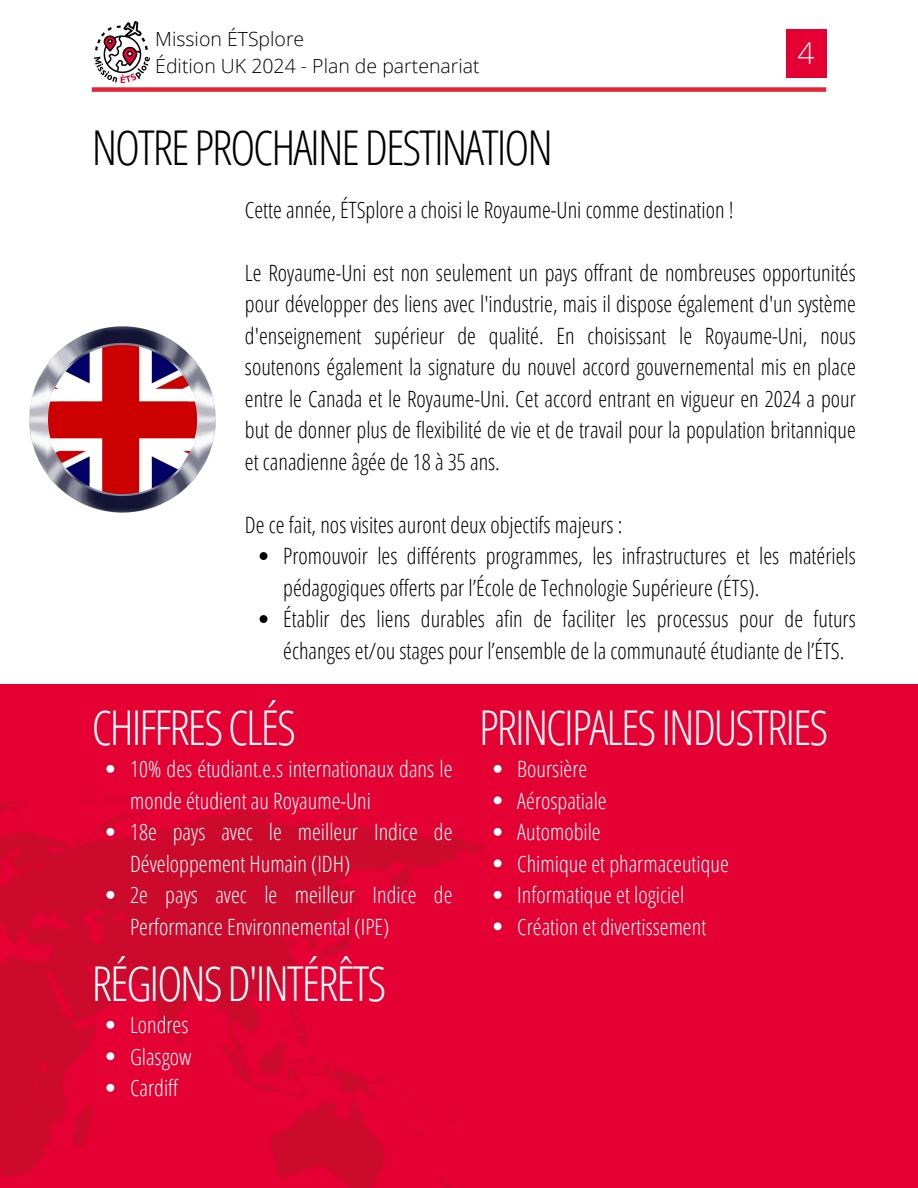
<style>
.page{position:relative;width:918px;height:1188px;background:#fff}
.page>*{position:absolute;margin:0;border:0;box-sizing:border-box;transform-origin:0 0}
.t1{font:300 48px "Open Sans Condensed";letter-spacing:-.04em;color:#fff}
.t2{font:300 48px "Open Sans Condensed";letter-spacing:-.045em;color:#000}
.t3{font:300 30px "Open Sans";color:#fff}
.t4{font:300 22.5px/31.5px "Open Sans Condensed";color:#000}
.t5{font:300 22.5px/31.5px "Open Sans Condensed";color:#fff}
.t6{font:300 19.5px "Open Sans";color:#000}
</style>
<div class="page">
<div style="left:0;top:685px;width:918px;height:503px;background:#e40032"></div>
<div style="left:786px;top:29px;width:40px;height:49px;background:#e40032"></div>
<div style="left:92px;top:87px;width:734px;height:5px;background:#e72433"></div>
<svg style="left:0;top:809px;width:485px;height:367px"></svg>
<svg style="left:73px;top:1102px;width:21px;height:45px"></svg>
<svg style="left:0;top:801px;width:27px;height:13px"></svg>
<svg style="left:440px;top:1177px;width:15px;height:11px"></svg>
<svg style="left:337px;top:814px;width:23px;height:6px"></svg>
<svg style="left:176px;top:1032px;width:6px;height:12px"></svg>
<svg style="left:209px;top:798px;width:40px;height:11px"></svg>
<svg style="left:290px;top:981px;width:5px;height:10px"></svg>
<svg style="left:366px;top:817px;width:11px;height:3px"></svg>
<svg style="left:455px;top:829px;width:9px;height:3px"></svg>
<svg style="left:42px;top:947px;width:7px;height:4px"></svg>
<svg style="left:17px;top:947px;width:8px;height:3px"></svg>
<svg style="left:480px;top:855px;width:7px;height:3px"></svg>
<svg style="left:451px;top:1117px;width:6px;height:6px"></svg>
<svg style="left:79px;top:799px;width:15px;height:3px"></svg>
<svg style="left:2px;top:866px;width:14px;height:11px"></svg>
<svg style="left:100px;top:797px;width:34px;height:6px"></svg>
<svg style="left:317px;top:883px;width:58px;height:79px"></svg>
<svg style="left:107px;top:1129px;width:7px;height:4px"></svg>
<svg style="left:220px;top:1003px;width:205px;height:185px"></svg>
<img style="left:94px;top:21px;width:56px;height:62px">
<img style="left:29px;top:326px;width:187px;height:187px">
<svg style="left:260px;top:552px;width:7px;height:8px"></svg>
<svg style="left:260px;top:615px;width:7px;height:8px"></svg>
<svg style="left:106px;top:765px;width:8px;height:8px"></svg>
<svg style="left:87px;top:812px;width:65px;height:28px"></svg>
<svg style="left:106px;top:891px;width:8px;height:8px"></svg>
<svg style="left:494px;top:765px;width:8px;height:8px"></svg>
<svg style="left:494px;top:796px;width:8px;height:8px"></svg>
<svg style="left:494px;top:828px;width:8px;height:8px"></svg>
<svg style="left:494px;top:859px;width:8px;height:8px"></svg>
<svg style="left:488px;top:889px;width:14px;height:10px"></svg>
<svg style="left:494px;top:922px;width:8px;height:8px"></svg>
<svg style="left:102px;top:1021px;width:12px;height:8px"></svg>
<svg style="left:106px;top:1052px;width:8px;height:8px"></svg>
<svg style="left:106px;top:1084px;width:8px;height:8px"></svg>
<p class="t6" style="left:155px;top:25px;width:151px">Mission ÉTSplore</p>
<p class="t6" style="left:155px;top:52px;width:326px">Édition UK 2024 - Plan de partenariat</p>
<h2 class="t2" style="left:92px;top:114px;width:463px">NOTRE PROCHAINEDESTINATION</h2>
<p class="t4" style="left:245px;top:194px;width:490px">Cette année, ÉTSplore a choisi le Royaume-Uni comme destination !</p>
<p class="t3" style="left:798px;top:32px;width:19px">4</p>
<h1 class="t4" style="left:245px;top:257px;width:612px;text-align:justify">Le Royaume-Uni est non seulement un pays offrant de nombreuses opportunités pour développer des liens avec l'industrie, mais il dispose également d'un système d'enseignement supérieur de qualité. En choisissant le Royaume-Uni, nous soutenons également la signature du nouvel accord gouvernemental mis en place entre le Canada et le Royaume-Uni. Cet accord entrant en vigueur en 2024 a pour but de donner plus de flexibilité de vie et de travail pour la population britannique et canadienne âgée de 18 à 35 ans.</h1>
<p class="t4" style="left:245px;top:509px;width:379px">De ce fait, nos visites auront deux objectifs majeurs :</p>
<h2 class="t4" style="left:283px;top:540px;width:574px">Promouvoir les différents programmes, les infrastructures et les matériels pédagogiques offerts par l’École de Technologie Supérieure (ÉTS).</h2>
<h2 class="t4" style="left:283px;top:603px;width:574px">Établir des liens durables afin de faciliter les processus pour de futurs échanges et/ou stages pour l’ensemble de la communauté étudiante de l’ÉTS.</h2>
<h1 class="t1" style="left:92px;top:694px;width:206px">CHIFFRESCLÉS</h1>
<h1 class="t5" style="left:130px;top:753px;width:324px">10% des étudiant.e.s internationaux dans le monde étudient au Royaume-Uni</h1>
<p class="t5" style="left:130px;top:816px;width:324px">18e pays avec le meilleur Indice de<br>Développement Humain (IDH)</p>
<p class="t5" style="left:130px;top:879px;width:324px">2e pays avec le meilleur Indice de<br>Performance Environnemental (IPE)</p>
<p class="t1" style="left:92px;top:950px;width:296px">RÉGIONSD'INTÉRÊTS</p>
<p class="t5" style="left:130px;top:1009px;width:60px">Londres</p>
<p class="t5" style="left:130px;top:1040px;width:63px">Glasgow</p>
<h1 class="t5" style="left:130px;top:1072px;width:50px">Cardiff</h1>
<p class="t1" style="left:479px;top:694px;width:351px">PRINCIPALESINDUSTRIES</p>
<p class="t5" style="left:517px;top:753px;width:71px">Boursière</p>
<p class="t5" style="left:517px;top:784px;width:91px">Aérospatiale</p>
<p class="t5" style="left:517px;top:816px;width:85px">Automobile</p>
<p class="t5" style="left:517px;top:847px;width:213px">Chimique et pharmaceutique</p>
<p class="t5" style="left:517px;top:879px;width:169px">Informatique et logiciel</p>
<p class="t5" style="left:517px;top:910px;width:190px">Création et divertissement</p>
</div>
